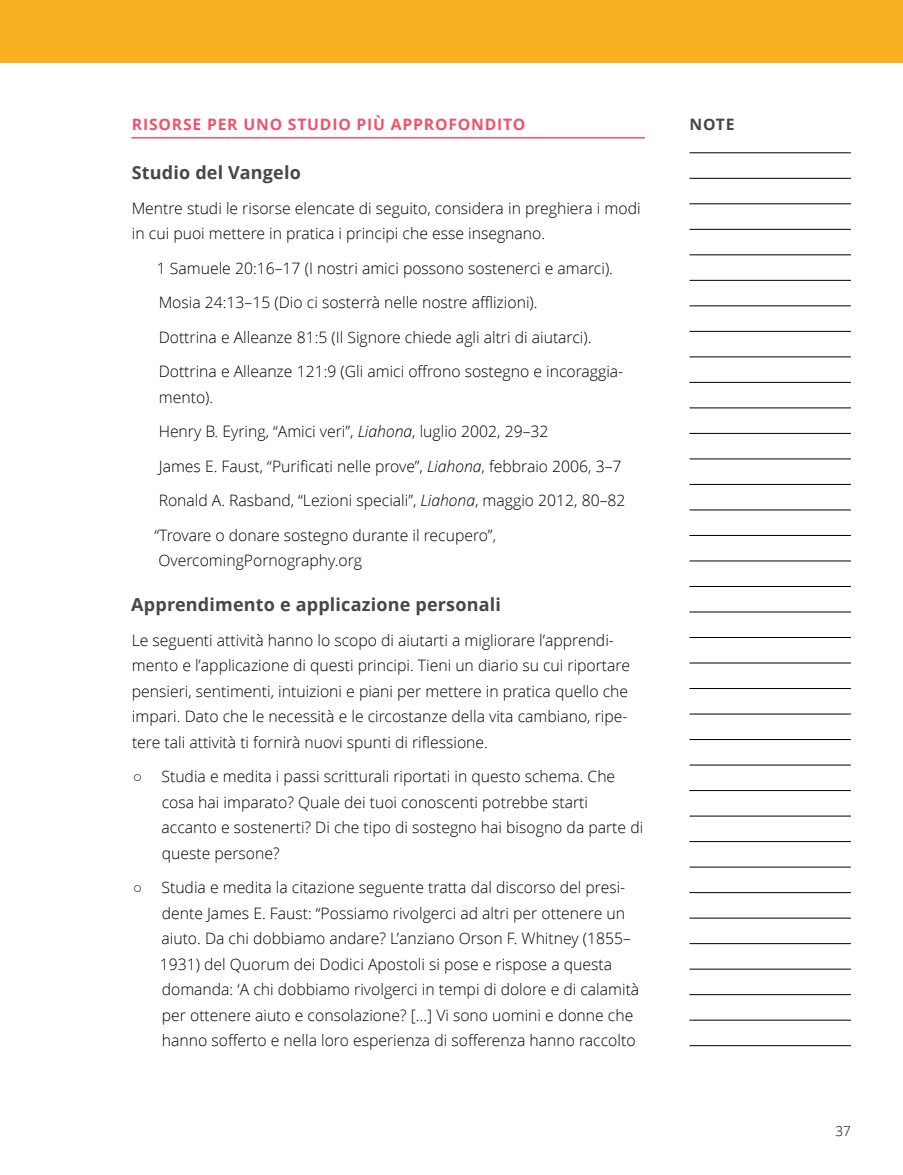
<style>
.page{position:relative;width:903px;height:1175px;background:#fff}
.page>*{position:absolute;margin:0;border:0;box-sizing:border-box;transform-origin:0 0}
.p2_title_aside_info{font:700 18px "Zoramlds Lat";letter-spacing:.01em;color:#474747}
.p2_aside_info_bullet{font:300 15.75px/25.5px "Zoramlds Lat";color:#000}
.p2_aside_info_no-mar{font:300 15.75px/25.5px "Zoramlds Lat";color:#000}
.p2_aside_info_first{font:300 15.75px/25.5px "Zoramlds Lat";color:#000}
.p1_title_aside_info{font:700 15.75px "Zoramlds Lat";letter-spacing:.05em;color:#ed546f}
.t1{font:700 15.75px "Zoramlds Lat";color:#474747}
.t2{font:300 13.5px "Zoramlds Lat";color:#000}
.s1{font-style:italic}
</style>
<div class="page">
<hr style="left:689px;top:152px;width:162px;height:1px;background:#000">
<hr style="left:689px;top:178px;width:162px;height:1px;background:#000">
<hr style="left:689px;top:203px;width:162px;height:1px;background:#000">
<hr style="left:689px;top:229px;width:162px;height:1px;background:#000">
<hr style="left:689px;top:254px;width:162px;height:1px;background:#000">
<hr style="left:689px;top:280px;width:162px;height:1px;background:#000">
<hr style="left:689px;top:305px;width:162px;height:1px;background:#000">
<hr style="left:689px;top:331px;width:162px;height:1px;background:#000">
<hr style="left:689px;top:356px;width:162px;height:1px;background:#000">
<hr style="left:689px;top:382px;width:162px;height:1px;background:#000">
<hr style="left:689px;top:407px;width:162px;height:1px;background:#000">
<hr style="left:689px;top:433px;width:162px;height:1px;background:#000">
<hr style="left:689px;top:458px;width:162px;height:1px;background:#000">
<hr style="left:689px;top:484px;width:162px;height:1px;background:#000">
<hr style="left:689px;top:509px;width:162px;height:1px;background:#000">
<hr style="left:689px;top:535px;width:162px;height:1px;background:#000">
<hr style="left:689px;top:560px;width:162px;height:1px;background:#000">
<hr style="left:689px;top:586px;width:162px;height:1px;background:#000">
<hr style="left:689px;top:611px;width:162px;height:1px;background:#000">
<hr style="left:689px;top:637px;width:162px;height:1px;background:#000">
<hr style="left:689px;top:662px;width:162px;height:1px;background:#000">
<hr style="left:689px;top:688px;width:162px;height:1px;background:#000">
<hr style="left:689px;top:713px;width:162px;height:1px;background:#000">
<hr style="left:689px;top:739px;width:162px;height:1px;background:#000">
<hr style="left:689px;top:764px;width:162px;height:1px;background:#000">
<hr style="left:689px;top:790px;width:162px;height:1px;background:#000">
<hr style="left:689px;top:815px;width:162px;height:1px;background:#000">
<hr style="left:689px;top:841px;width:162px;height:1px;background:#000">
<hr style="left:689px;top:866px;width:162px;height:1px;background:#000">
<hr style="left:689px;top:892px;width:162px;height:1px;background:#000">
<hr style="left:689px;top:917px;width:162px;height:1px;background:#000">
<hr style="left:689px;top:943px;width:162px;height:1px;background:#000">
<hr style="left:689px;top:968px;width:162px;height:1px;background:#000">
<hr style="left:689px;top:994px;width:162px;height:1px;background:#000">
<hr style="left:689px;top:1019px;width:162px;height:1px;background:#000">
<hr style="left:689px;top:1045px;width:162px;height:1px;background:#000">
<div style="left:0;top:0;width:903px;height:63px;background:#fab121"></div>
<hr style="left:131px;top:137px;width:514px;height:2px;background:#ed546f">
<p class="p1_title_aside_info" style="left:132px;top:112px;width:395px">RISORSE PER UNO STUDIO PIÙ APPROFONDITO</p>
<p class="t1" style="left:689px;top:112px;width:47px">NOTE</p>
<p class="p2_title_aside_info" style="left:132px;top:159px;width:171px">Studio del Vangelo</p>
<p class="p2_aside_info_first" style="left:132px;top:195px;width:510px">Mentre studi le risorse elencate di seguito, considera in preghiera i modi in cui puoi mettere in pratica i principi che esse insegnano.</p>
<p class="p2_aside_info_no-mar" style="left:157px;top:255px;width:458px">1 Samuele 20:16–17 (I nostri amici possono sostenerci e amarci).</p>
<p class="p2_aside_info_no-mar" style="left:159px;top:290px;width:380px">Mosia 24:13–15 (Dio ci sosterrà nelle nostre afflizioni).</p>
<p class="p2_aside_info_no-mar" style="left:159px;top:324px;width:432px">Dottrina e Alleanze 81:5 (Il Signore chiede agli altri di aiutarci).</p>
<p class="p2_aside_info_no-mar" style="left:159px;top:359px;width:466px">Dottrina e Alleanze 121:9 (Gli amici offrono sostegno e incoraggia&shy;mento).</p>
<p class="p2_aside_info_no-mar" style="left:159px;top:419px;width:391px">Henry B. Eyring, “Amici veri”, <span class="s1">Liahona</span>, luglio 2002, 29–32</p>
<p class="p2_aside_info_no-mar" style="left:159px;top:453px;width:464px">James E. Faust, “Purificati nelle prove”, <span class="s1">Liahona</span>, febbraio 2006, 3–7</p>
<p class="p2_aside_info_no-mar" style="left:159px;top:488px;width:468px">Ronald A. Rasband, “Lezioni speciali”, <span class="s1">Liahona</span>, maggio 2012, 80–82</p>
<p class="p2_aside_info_no-mar" style="left:154px;top:522px;width:343px">“Trovare o donare sostegno durante il recupero”,<br>OvercomingPornography.org</p>
<p class="p2_title_aside_info" style="left:131px;top:591px;width:371px">Apprendimento e applicazione personali</p>
<p class="p2_aside_info_first" style="left:132px;top:627px;width:500px">Le seguenti attività hanno lo scopo di aiutarti a migliorare l’apprendi&shy;mento e l’applicazione di questi principi. Tieni un diario su cui riportare pensieri, sentimenti, intuizioni e piani per mettere in pratica quello che impari. Dato che le necessità e le circostanze della vita cambiano, ripe&shy;tere tali attività ti fornirà nuovi spunti di riflessione.</p>
<p class="p2_aside_info_bullet" style="left:161px;top:764px;width:483px;text-indent:-29px">○ Studia e medita i passi scritturali riportati in questo schema. Che cosa hai imparato? Quale dei tuoi conoscenti potrebbe starti accanto e sostenerti? Di che tipo di sostegno hai bisogno da parte di queste persone?</p>
<p class="p2_aside_info_bullet" style="left:160px;top:875px;width:481px;text-indent:-27px">○ Studia e medita la citazione seguente tratta dal discorso del presi&shy;dente James E. Faust: “Possiamo rivolgerci ad altri per ottenere un aiuto. Da chi dobbiamo andare? L’anziano Orson F. Whitney (1855– 1931) del Quorum dei Dodici Apostoli si pose e rispose a questa domanda: ‘A chi dobbiamo rivolgerci in tempi di dolore e di calamità per ottenere aiuto e consolazione? […] Vi sono uomini e donne che hanno sofferto e nella loro esperienza di sofferenza hanno raccolto</p>
<p class="t2" style="left:835px;top:1121px;width:17px">37</p>
</div>
